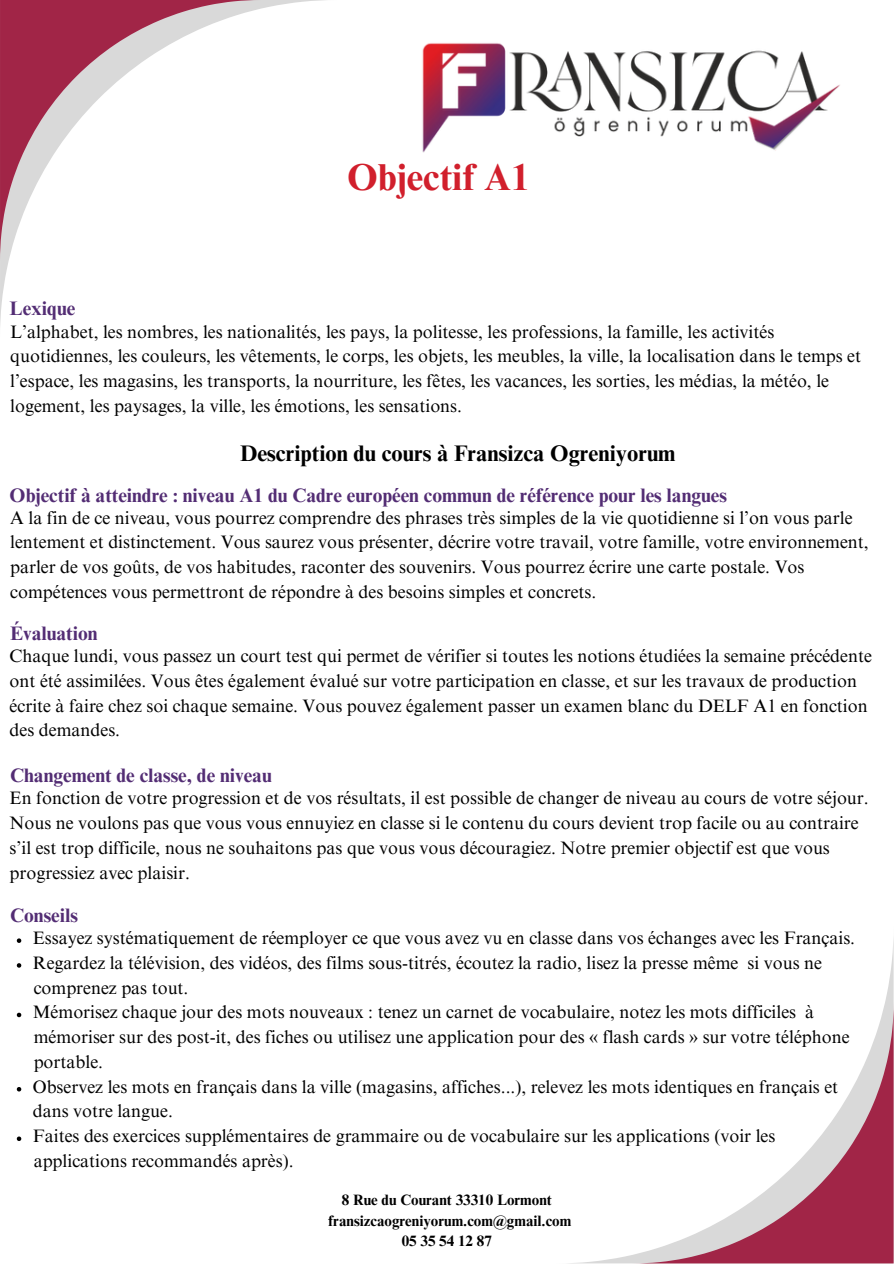
<style>
.page{position:relative;width:894px;height:1264px;background:#fff}
.page>*{position:absolute;margin:0;border:0;box-sizing:border-box;transform-origin:0 0}
.t1{font:700 37.5px "Times NRMT Pro";color:#d11f2c}
.t2{font:700 22.5px "Times NRMT Pro";color:#000}
.t3{font:700 19.5px "Times NRMT Pro";color:#532d74}
.t4{font:18px/24.8px "Times NRMT Pro";color:#000}
.t5{font:700 15px "Times NRMT Pro";color:#000}
</style>
<div class="page">
<svg style="left:0;top:0;width:325px;height:325px"></svg>
<svg style="left:0;top:0;width:261px;height:261px"></svg>
<svg style="left:632px;top:1002px;width:261px;height:261px"></svg>
<img style="left:422px;top:43px;width:418px;height:110px">
<svg style="left:17px;top:938px;width:4px;height:4px"></svg>
<svg style="left:17px;top:963px;width:4px;height:4px"></svg>
<svg style="left:17px;top:1012px;width:4px;height:5px"></svg>
<svg style="left:17px;top:1087px;width:4px;height:4px"></svg>
<svg style="left:17px;top:1136px;width:4px;height:4px"></svg>
<h2 class="t3" style="left:10px;top:301px;width:67px">Lexique</h2>
<h1 class="t1" style="left:347px;top:163px;width:184px">Objectif A1</h1>
<p class="t4" style="left:10px;top:321px;width:852px">L’alphabet, les nombres, les nationalités, les pays, la politesse, les professions, la famille, les activités quotidiennes, les couleurs, les vêtements, le corps, les objets, les meubles, la ville, la localisation dans le temps et l’espace, les magasins, les transports, la nourriture, les fêtes, les vacances, les sorties, les médias, la météo, le logement, les paysages, la ville, les émotions, les sensations.</p>
<h3 class="t2" style="left:240px;top:444px;width:437px">Description du cours à Fransizca Ogreniyorum</h3>
<h3 class="t3" style="left:10px;top:487px;width:718px">Objectif à atteindre : niveau A1 du Cadre européen commun de référence pour les langues</h3>
<p class="t4" style="left:10px;top:507px;width:859px">A la fin de ce niveau, vous pourrez comprendre des phrases très simples de la vie quotidienne si l’on vous parle lentement et distinctement. Vous saurez vous présenter, décrire votre travail, votre famille, votre environnement, parler de vos goûts, de vos habitudes, raconter des souvenirs. Vous pourrez écrire une carte postale. Vos compétences vous permettront de répondre à des besoins simples et concrets.</p>
<h3 class="t3" style="left:10px;top:626px;width:89px">Évaluation</h3>
<p class="t4" style="left:10px;top:646px;width:863px">Chaque lundi, vous passez un court test qui permet de vérifier si toutes les notions étudiées la semaine précédente ont été assimilées. Vous êtes également évalué sur votre participation en classe, et sur les travaux de production écrite à faire chez soi chaque semaine. Vous pouvez également passer un examen blanc du DELF A1 en fonction des demandes.</p>
<h3 class="t3" style="left:10px;top:768px;width:263px">Changement de classe, de niveau</h3>
<h4 class="t4" style="left:10px;top:788px;width:860px">En fonction de votre progression et de vos résultats, il est possible de changer de niveau au cours de votre séjour.<br>Nous ne voulons pas que vous vous ennuyiez en classe si le contenu du cours devient trop facile ou au contraire s’il est trop difficile, nous ne souhaitons pas que vous vous découragiez. Notre premier objectif est que vous progressiez avec plaisir.</h4>
<p class="t3" style="left:10px;top:907px;width:69px">Conseils</p>
<p class="t4" style="left:33px;top:927px;width:823px">Essayez systématiquement de réemployer ce que vous avez vu en classe dans vos échanges avec les Français.</p>
<p class="t4" style="left:33px;top:952px;width:790px">Regardez la télévision, des vidéos, des films sous-titrés, écoutez la radio, lisez la presse même si vous ne</p>
<p class="t4" style="left:34px;top:977px;width:156px">comprenez pas tout.</p>
<p class="t4" style="left:33px;top:1002px;width:782px">Mémorisez chaque jour des mots nouveaux : tenez un carnet de vocabulaire, notez les mots difficiles à</p>
<h4 class="t4" style="left:34px;top:1026px;width:817px">mémoriser sur des post-it, des fiches ou utilisez une application pour des « flash cards » sur votre téléphone portable.</h4>
<p class="t4" style="left:33px;top:1076px;width:806px">Observez les mots en français dans la ville (magasins, affiches...), relevez les mots identiques en français et dans votre langue.</p>
<h4 class="t4" style="left:33px;top:1125px;width:743px">Faites des exercices supplémentaires de grammaire ou de vocabulaire sur les applications (voir les</h4>
<p class="t4" style="left:34px;top:1150px;width:261px">applications recommandés après).</p>
<p class="t5" style="left:341px;top:1194px;width:211px">8 Rue du Courant 33310 Lormont</p>
<h3 class="t5" style="left:328px;top:1214px;width:244px">fransizcaogreniyorum.com@gmail.com</h3>
<p class="t5" style="left:401px;top:1234px;width:91px">05 35 54 12 87</p>
</div>
